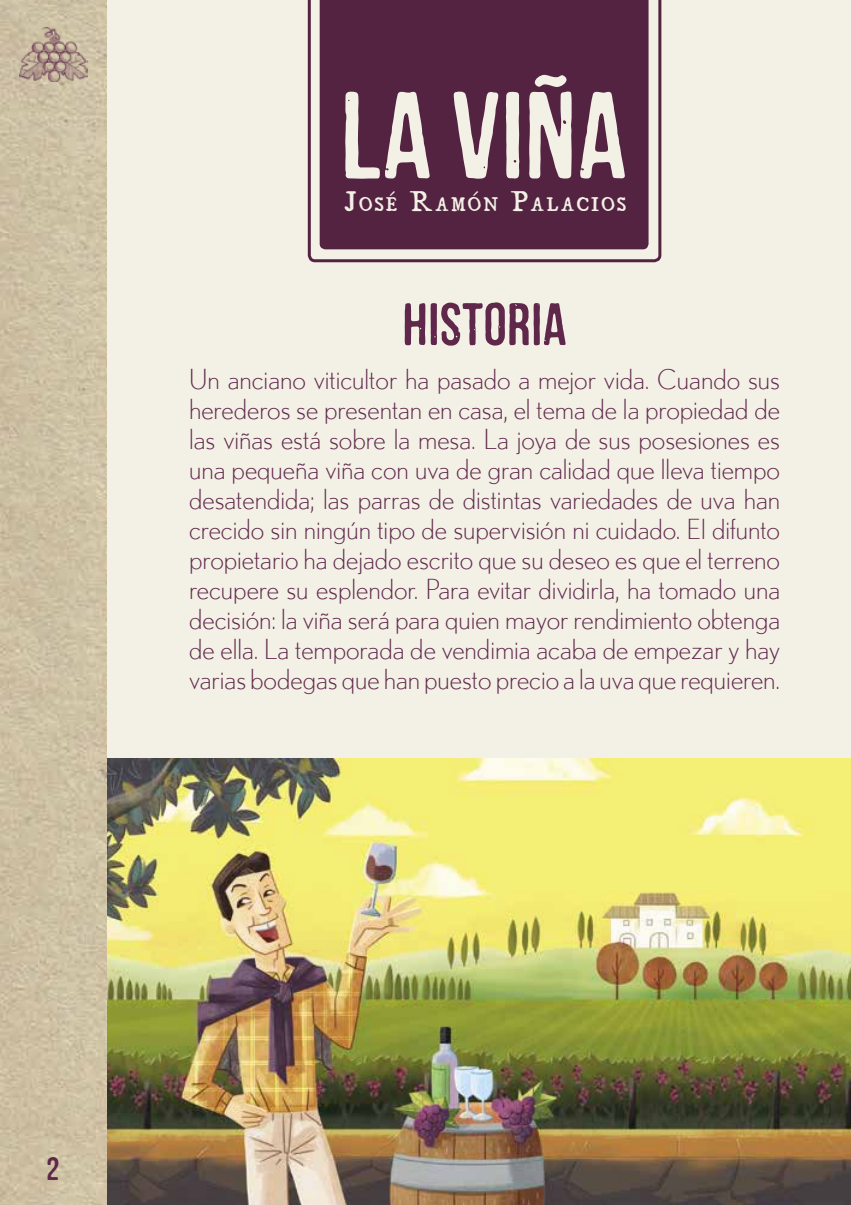
<style>
.page{position:relative;width:851px;height:1205px;background:#fff}
.page>*{position:absolute;margin:0;border:0;box-sizing:border-box;transform-origin:0 0}
.t1{font:123.75px "Mocha Mattari";color:#f3f0e6}
.t2{font:60px "Mocha Mattari";color:#5f284b}
.t3{font:32.5px "Mocha Mattari";color:#5f284b}
.t4{font:300 27.5px/30px "Nobel";color:#5f284b;text-align:justify}
.t5{font:700 17.25px "River Liffey";letter-spacing:.13em;color:#f3f0e6}
.s1{font-size:24.75px}
</style>
<div class="page">
<div style="left:0;top:0;width:850px;height:1205px;background:#f3f0e6"></div>
<img style="left:106px;top:758px;width:744px;height:447px">
<svg style="left:308px;top:0;width:353px;height:262px;background:#613550"></svg>
<img style="left:0;top:0;width:106px;height:1205px">
<img style="left:20px;top:27px;width:67px;height:54px">
<h1 class="t1" style="left:340px;top:68px;width:289px">LA VIÑA</h1>
<p class="t5" style="left:345px;top:195px;width:283px"><span class="s1">J</span>OSÉ <span class="s1">R</span>AMÓN <span class="s1">P</span>ALACIOS</p>
<h2 class="t2" style="left:402px;top:291px;width:163px">HISTORIA</h2>
<p class="t4" style="left:189px;top:364px;width:592px">Un anciano viticultor ha pasado a mejor vida. Cuando sus herederos se presentan en casa, el tema de la propiedad de las viñas está sobre la mesa. La joya de sus posesiones es una pequeña viña con uva de gran calidad que lleva tiempo desatendida; las parras de distintas variedades de uva han crecido sin ningún tipo de supervisión ni cuidado. El difunto propietario ha dejado escrito que su deseo es que el terreno recupere su esplendor. Para evitar dividirla, ha tomado una decisión: la viña será para quien mayor rendimiento obtenga de ella. La temporada de vendimia acaba de empezar y hay varias bodegas que han puesto precio a la uva que requieren.</p>
<p class="t3" style="left:47px;top:1151px;width:14px">2</p>
</div>
